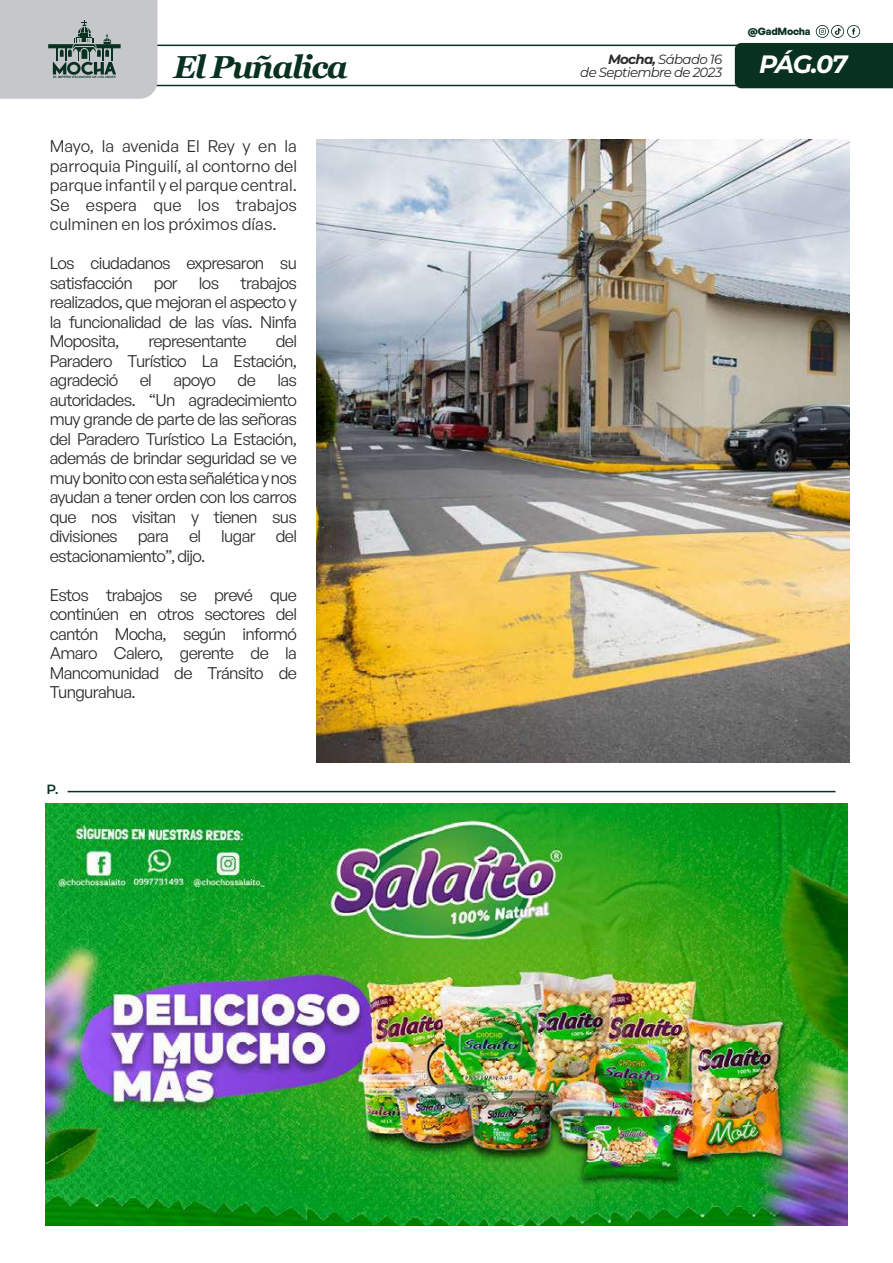
<style>
.page{position:relative;width:893px;height:1263px;background:#fff}
.page>*{position:absolute;margin:0;border:0;box-sizing:border-box;transform-origin:0 0}
.t1{font:italic 700 31.8px "Georgia";letter-spacing:-.05em;color:#093120}
.t2{font:italic 700 25.05px "Montserrat";color:#fff}
.t3{font:16.5px/19.5px "General Sans";letter-spacing:-.04em;color:#2b2b2b;text-align:justify}
.t4{font:italic 13.35px/14px "Montserrat";letter-spacing:-.05em;color:#2b2b2b;text-align:right}
.t5{font:600 13.35px "Montserrat";color:#093120}
.t6{font:700 10.2px "General Sans";letter-spacing:-.025em;color:#093120}
.s1{font-weight:700}
</style>
<div class="page">
<img style="left:316px;top:140px;width:534px;height:622px">
<svg style="left:735px;top:25px;width:158px;height:63px"></svg>
<hr style="left:156px;top:85px;width:691px;height:1px;background:#093120">
<hr style="left:156px;top:45px;width:691px;height:1px;background:#093120">
<svg style="left:0;top:0;width:157px;height:99px;background:#b6bbbd"></svg>
<img style="left:45px;top:804px;width:803px;height:422px">
<hr style="left:68px;top:791px;width:767px;height:1px;background:#093120">
<p class="t6" style="left:748px;top:24px;width:64px">@GadMocha</p>
<h1 class="t1" style="left:173px;top:46px;width:176px">El Puñalica</h1>
<h2 class="t2" style="left:759px;top:48px;width:90px">PÁG.07</h2>
<p class="t4" style="left:580px;top:51px;width:143px"><span class="s1">Mocha,</span> Sábado 16<br>de Septiembre de 2023</p>
<p class="t3" style="left:50px;top:136px;width:249px">Mayo, la avenida El Rey y en la parroquia Pinguilí, al contorno del parque infantil y el parque central.<br>Se espera que los trabajos culminen en los próximos días.</p>
<p class="t3" style="left:50px;top:253px;width:249px">Los ciudadanos expresaron su satisfacción</p>
<p class="t3" style="left:50px;top:273px;width:249px;text-indent:191px">trabajos realizados, que mejoran el aspecto y la funcionalidad de las vías. Ninfa Moposita,</p>
<p class="t3" style="left:154px;top:273px;width:25px">por</p>
<p class="t3" style="left:199px;top:273px;width:22px">los</p>
<p class="t3" style="left:50px;top:331px;width:249px;text-indent:226px">del Paradero Turístico La Estación, agradeció</p>
<p class="t3" style="left:148px;top:331px;width:100px">representante</p>
<p class="t3" style="left:50px;top:370px;width:249px;text-indent:228px">las autoridades. “Un agradecimiento muy grande de parte de las señoras del Paradero Turístico La Estación, además de brindar seguridad se ve muy bonito con esta señalética y nos ayudan a tener orden con los carros que nos visitan y tienen sus divisiones para el lugar del estacionamiento”, dijo.</p>
<p class="t3" style="left:50px;top:585px;width:249px">Estos trabajos se prevé que continúen en otros sectores del cantón Mocha, según informó Amaro Calero, gerente de la Mancomunidad de Tránsito de Tungurahua.</p>
<p class="t3" style="left:140px;top:370px;width:14px">el</p>
<p class="t3" style="left:174px;top:370px;width:44px">apoyo</p>
<p class="t3" style="left:237px;top:370px;width:20px">de</p>
<p class="t5" style="left:47px;top:780px;width:13px">P.</p>
</div>
